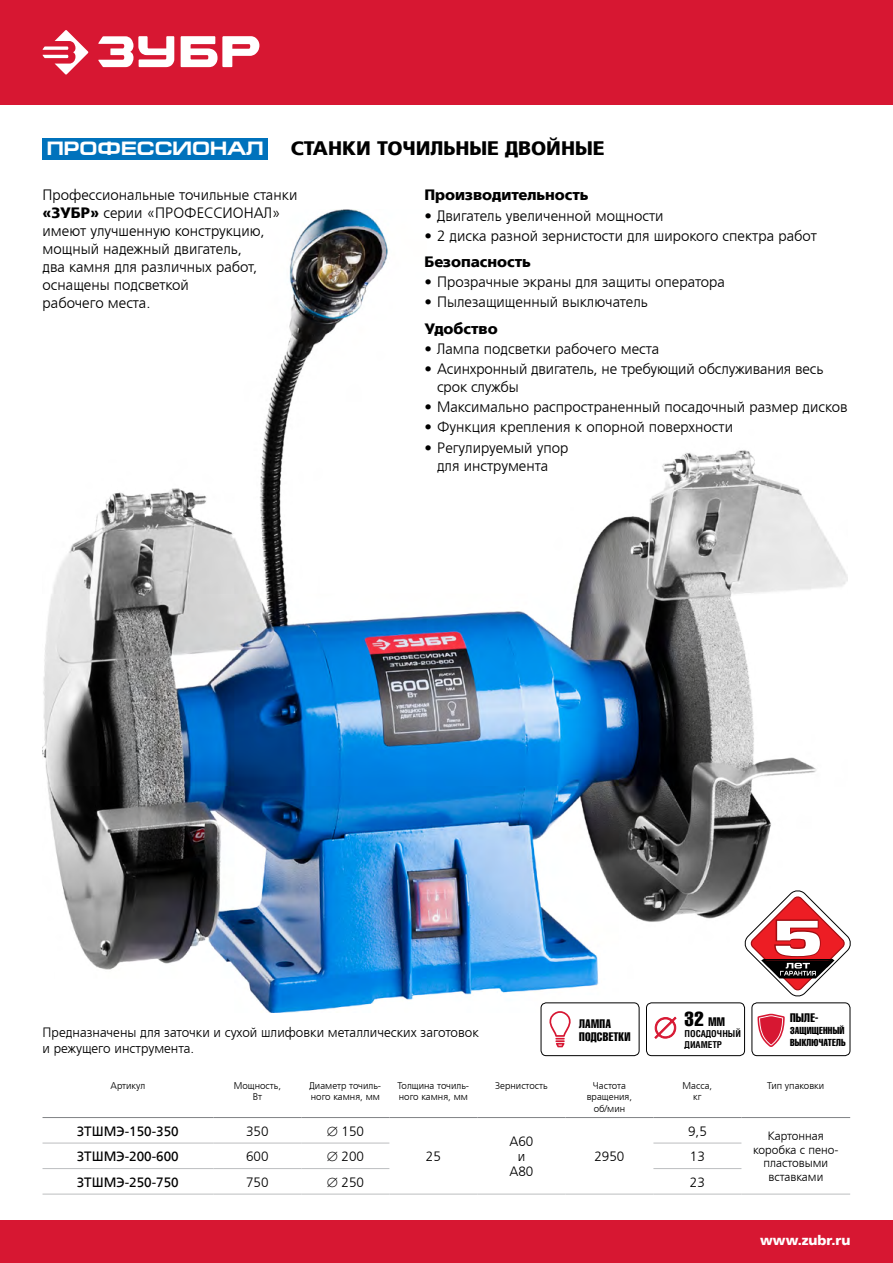
<style>
.page{position:relative;width:893px;height:1263px;background:#fff}
.page>*{position:absolute;margin:0;border:0;box-sizing:border-box;transform-origin:0 0}
.t1{font:20.25px "AG Letterica Compressed";color:#000}
.t2{font:19.5px "AG Foreigner Stayer Bold";color:#000}
.t3{font:700 19.5px "Europe Ext";color:#fff}
.t4{font:300 15px/18px "AG Foreigner";color:#000}
.t5{font:700 15px "AG Foreigner";color:#000}
.t6{font:300 13.5px/15px "AG Foreigner";color:#000}
.t7{font:13.5px "AG Foreigner";color:#000}
.t8{font:13.5px "AG Foreigner Stayer Bold";color:#fff}
.t9{font:12.15px/13.2px "AG Letterica Compressed";letter-spacing:.025em;color:#000}
.t10{font:300 12px/13.5px "AG Foreigner";color:#000;text-align:center}
.t11{font:9.9px/12.1px "AG Letterica Compressed";letter-spacing:.025em;color:#000}
.t12{font:300 9.75px/11.2px "AG Foreigner";color:#000;text-align:center}
.t13{font:700 9.15px/10.9px "AG Letterica Condensed";color:#000}
.s1{font-family:"AG Foreigner Stayer Bold";font-weight:400}
.s2{font-size:12.15px}
</style>
<div class="page">
<div style="left:0;top:0;width:893px;height:105px;background:#d71732"></div>
<div style="left:0;top:1220px;width:893px;height:43px;background:#d71732"></div>
<svg style="left:42px;top:30px;width:46px;height:45px"></svg>
<svg style="left:98px;top:36px;width:161px;height:31px"></svg>
<img style="left:43px;top:210px;width:804px;height:802px">
<svg style="left:744px;top:889px;width:107px;height:108px"></svg>
<div style="left:42px;top:138px;width:226px;height:21px;background:#0072bc"></div>
<div style="left:541px;top:1003px;width:98px;height:53px;background:#fff;border-radius:5px"></div>
<div style="left:541px;top:1003px;width:98px;height:53px;border:1px solid #000;border-radius:5px"></div>
<svg style="left:549px;top:1011px;width:22px;height:36px"></svg>
<div style="left:646px;top:1003px;width:98px;height:53px;background:#fff;border-radius:5px"></div>
<div style="left:646px;top:1003px;width:99px;height:53px;border:1px solid #000;border-radius:5px"></div>
<svg style="left:654px;top:1016px;width:23px;height:23px"></svg>
<div style="left:752px;top:1003px;width:98px;height:53px;background:#fff;border-radius:5px"></div>
<div style="left:752px;top:1003px;width:98px;height:53px;border:1px solid #000;border-radius:5px"></div>
<svg style="left:757px;top:1014px;width:28px;height:33px"></svg>
<hr style="left:389px;top:1194px;width:88px;height:1px;background:#bcbec0">
<hr style="left:477px;top:1194px;width:88px;height:1px;background:#bcbec0">
<hr style="left:565px;top:1194px;width:88px;height:1px;background:#bcbec0">
<hr style="left:741px;top:1194px;width:109px;height:1px;background:#bcbec0">
<hr style="left:43px;top:1143px;width:170px;height:1px;background:#bcbec0">
<hr style="left:213px;top:1143px;width:88px;height:1px;background:#bcbec0">
<hr style="left:301px;top:1143px;width:88px;height:1px;background:#bcbec0">
<hr style="left:653px;top:1143px;width:88px;height:1px;background:#bcbec0">
<hr style="left:43px;top:1168px;width:170px;height:1px;background:#bcbec0">
<hr style="left:213px;top:1168px;width:88px;height:1px;background:#bcbec0">
<hr style="left:301px;top:1168px;width:88px;height:1px;background:#bcbec0">
<hr style="left:43px;top:1194px;width:170px;height:1px;background:#bcbec0">
<hr style="left:213px;top:1194px;width:88px;height:1px;background:#bcbec0">
<hr style="left:301px;top:1194px;width:88px;height:1px;background:#bcbec0">
<hr style="left:653px;top:1168px;width:88px;height:1px;background:#bcbec0">
<hr style="left:653px;top:1194px;width:88px;height:1px;background:#bcbec0">
<hr style="left:43px;top:1117px;width:170px;height:1px;background:#808285">
<hr style="left:213px;top:1117px;width:88px;height:1px;background:#808285">
<hr style="left:301px;top:1117px;width:88px;height:1px;background:#808285">
<hr style="left:389px;top:1117px;width:88px;height:1px;background:#808285">
<hr style="left:477px;top:1117px;width:88px;height:1px;background:#808285">
<hr style="left:565px;top:1117px;width:88px;height:1px;background:#808285">
<hr style="left:653px;top:1117px;width:88px;height:1px;background:#808285">
<hr style="left:741px;top:1117px;width:109px;height:1px;background:#808285">
<h2 class="t3" style="left:47px;top:138px;width:219px">ПРОФЕССИОНАЛ</h2>
<h2 class="t2" style="left:291px;top:138px;width:315px">Станки точильные двойные</h2>
<p class="t4" style="left:43px;top:186px;width:256px">Профессиональные точильные станки <span class="s1">«ЗУБР»</span> серии «ПРОФЕССИОНАЛ» имеют улучшенную конструкцию, мощный надежный двигатель,<br>два камня для различных работ, оснащены подсветкой<br>рабочего места.</p>
<p class="t5" style="left:424px;top:187px;width:166px">Производительность</p>
<p class="t4" style="left:424px;top:207px;width:241px">• Двигатель увеличенной мощности</p>
<p class="t4" style="left:424px;top:227px;width:394px">• 2 диска разной зернистости для широкого спектра работ</p>
<p class="t5" style="left:424px;top:254px;width:108px">Безопасность</p>
<p class="t4" style="left:424px;top:273px;width:302px">• Прозрачные экраны для защиты оператора</p>
<p class="t4" style="left:424px;top:293px;width:225px">• Пылезащищенный выключатель</p>
<p class="t5" style="left:424px;top:320px;width:75px">Удобство</p>
<p class="t4" style="left:424px;top:340px;width:236px">• Лампа подсветки рабочего места</p>
<p class="t4" style="left:437px;top:360px;width:388px;text-indent:-13px">• Асинхронный двигатель, не требующий обслуживания весь срок службы</p>
<p class="t4" style="left:424px;top:398px;width:425px">• Максимально распространенный посадочный размер дисков</p>
<p class="t4" style="left:424px;top:419px;width:310px">• Функция крепления к опорной поверхности</p>
<p class="t4" style="left:424px;top:439px;width:146px;text-align:center">• Регулируемый упор для инструмента</p>
<p class="t6" style="left:43px;top:1024px;width:438px;line-height:16.2px">Предназначены для заточки и сухой шлифовки металлических заготовок и режущего инструмента.</p>
<p class="t9" style="left:579px;top:1016px;width:53px">Лампа подсветки</p>
<h1 class="t1" style="left:685px;top:1008px;width:42px">32 <span class="s2">мм</span></h1>
<p class="t13" style="left:685px;top:1028px;width:58px">Посадочный диаметр</p>
<p class="t9" style="left:790px;top:1011px;width:30px">Пыле-</p>
<p class="t11" style="left:790px;top:1024px;width:57px">защищенный выключатель</p>
<p class="t12" style="left:111px;top:1080px;width:36px">Артикул</p>
<p class="t12" style="left:234px;top:1080px;width:49px">Мощность,<br>Вт</p>
<p class="t12" style="left:310px;top:1080px;width:73px;text-align:left">Диаметр точиль&shy;ного камня, мм</p>
<p class="t12" style="left:398px;top:1080px;width:73px;text-align:left">Толщина точиль&shy;ного камня, мм</p>
<p class="t12" style="left:495px;top:1080px;width:54px">Зернистость</p>
<p class="t12" style="left:587px;top:1080px;width:47px">Частота вращения, об/мин</p>
<p class="t12" style="left:682px;top:1080px;width:31px">Масса, кг</p>
<p class="t12" style="left:767px;top:1080px;width:59px">Тип упаковки</p>
<p class="t7" style="left:77px;top:1123px;width:103px">ЗТШМЭ-150-350</p>
<p class="t6" style="left:246px;top:1124px;width:24px">350</p>
<p class="t6" style="left:327px;top:1124px;width:39px">∅ 150</p>
<p class="t6" style="left:426px;top:1149px;width:17px">25</p>
<p class="t6" style="left:688px;top:1124px;width:20px">9,5</p>
<p class="t10" style="left:753px;top:1130px;width:87px">Картонная коробка с пено&shy;пластовыми вставками</p>
<p class="t6" style="left:509px;top:1134px;width:26px;text-align:center">A60 и<br>A80</p>
<p class="t7" style="left:77px;top:1149px;width:103px">ЗТШМЭ-200-600</p>
<p class="t6" style="left:246px;top:1149px;width:24px">600</p>
<p class="t6" style="left:327px;top:1149px;width:39px">∅ 200</p>
<p class="t6" style="left:690px;top:1149px;width:17px">13</p>
<p class="t7" style="left:77px;top:1174px;width:103px">ЗТШМЭ-250-750</p>
<p class="t6" style="left:246px;top:1175px;width:24px">750</p>
<p class="t6" style="left:327px;top:1175px;width:39px">∅ 250</p>
<p class="t6" style="left:690px;top:1175px;width:17px">23</p>
<p class="t6" style="left:594px;top:1149px;width:32px">2950</p>
<p class="t8" style="left:760px;top:1232px;width:92px">www.zubr.ru</p>
</div>
